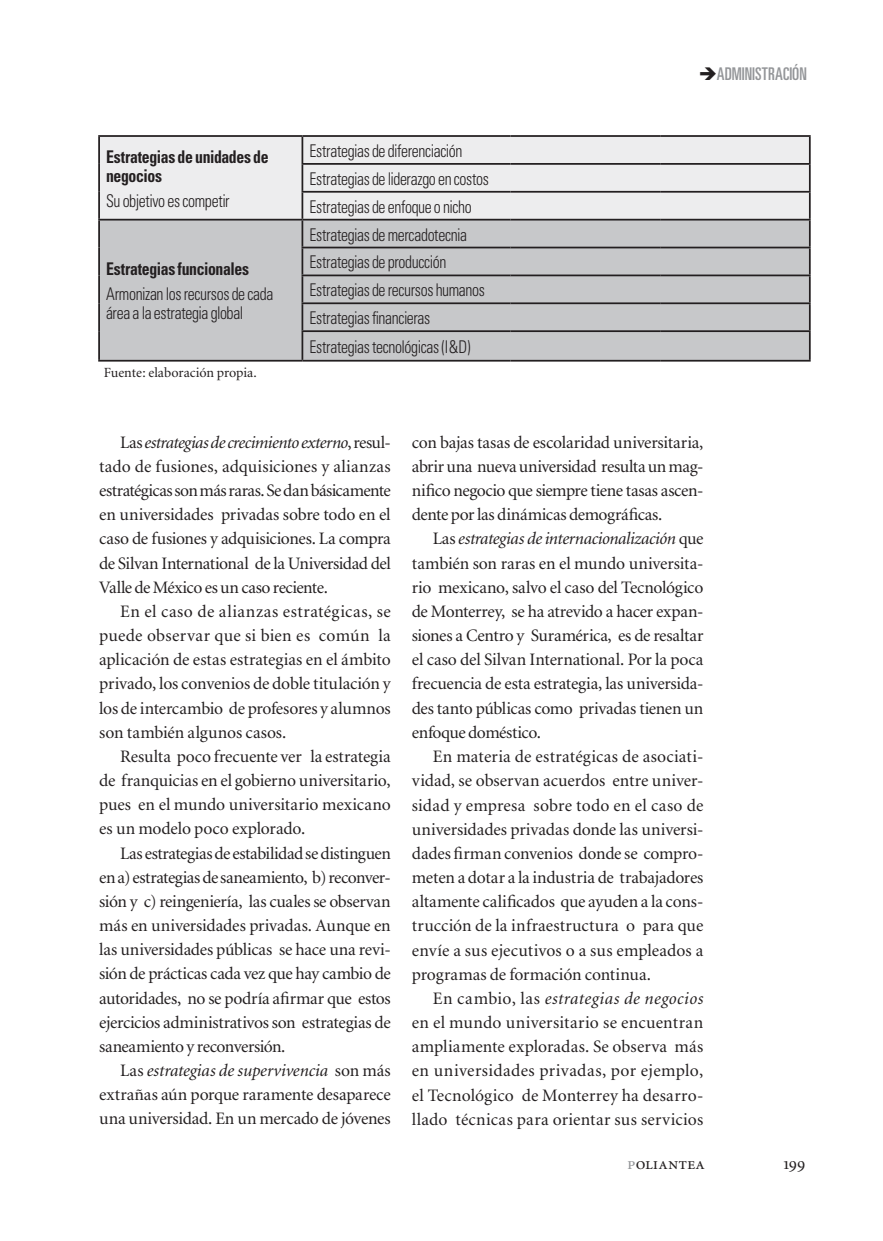
<style>
.page{position:relative;width:883px;height:1241px;background:#fff}
.page>*{position:absolute;margin:0;border:0;box-sizing:border-box;transform-origin:0 0}
.t1{font:17.5px/24.2px "Minion";letter-spacing:-.015em;color:#231f20;text-align:justify}
.t2{font:300 condensed 17.5px/28px "Univers";letter-spacing:-.025em;color:#231f20;scale:.9 1}
.t3{font:700 condensed 17.5px/19.2px "Univers";letter-spacing:-.02em;color:#231f20;scale:.9 1}
.t4{font:ultra-condensed 17.5px "Univers";color:#939598}
.t5{font:17.5px "Minion Regular SC";color:#231f20}
.t6{font:14px "Minion";color:#231f20}
.s1{color:#231f20}
.s2{font-style:italic}
.s3{color:#939598}
</style>
<div class="page">
<div style="left:100px;top:137px;width:202px;height:82px;background:#ededee"></div>
<div style="left:100px;top:220px;width:202px;height:140px;background:#c7c8ca"></div>
<hr style="left:98px;top:135px;width:204px;height:2px;background:#231f20">
<hr style="left:98px;top:137px;width:2px;height:27px;background:#231f20">
<hr style="left:302px;top:135px;width:209px;height:2px;background:#231f20">
<hr style="left:511px;top:135px;width:149px;height:2px;background:#231f20">
<hr style="left:660px;top:135px;width:151px;height:2px;background:#231f20">
<hr style="left:809px;top:137px;width:2px;height:26px;background:#231f20">
<hr style="left:98px;top:164px;width:2px;height:28px;background:#231f20">
<hr style="left:660px;top:163px;width:151px;height:2px;background:#231f20">
<hr style="left:809px;top:165px;width:2px;height:26px;background:#231f20">
<hr style="left:98px;top:192px;width:2px;height:27px;background:#231f20">
<hr style="left:660px;top:191px;width:151px;height:2px;background:#231f20">
<hr style="left:809px;top:193px;width:2px;height:26px;background:#231f20">
<hr style="left:98px;top:219px;width:204px;height:1px;background:#231f20">
<hr style="left:98px;top:220px;width:2px;height:27px;background:#231f20">
<hr style="left:660px;top:219px;width:151px;height:1px;background:#231f20">
<hr style="left:809px;top:220px;width:2px;height:26px;background:#231f20">
<hr style="left:98px;top:247px;width:2px;height:28px;background:#231f20">
<hr style="left:660px;top:246px;width:151px;height:2px;background:#231f20">
<hr style="left:809px;top:248px;width:2px;height:26px;background:#231f20">
<hr style="left:98px;top:275px;width:2px;height:28px;background:#231f20">
<hr style="left:660px;top:274px;width:151px;height:2px;background:#231f20">
<hr style="left:809px;top:276px;width:2px;height:26px;background:#231f20">
<hr style="left:98px;top:303px;width:2px;height:28px;background:#231f20">
<hr style="left:660px;top:302px;width:151px;height:2px;background:#231f20">
<hr style="left:809px;top:304px;width:2px;height:26px;background:#231f20">
<hr style="left:98px;top:331px;width:2px;height:29px;background:#231f20">
<svg style="left:302px;top:137px;width:508px;height:223px;background:#cacbcc"></svg>
<hr style="left:511px;top:330px;width:149px;height:2px;background:#231f20">
<hr style="left:660px;top:330px;width:151px;height:2px;background:#231f20">
<hr style="left:809px;top:332px;width:2px;height:28px;background:#231f20">
<hr style="left:98px;top:360px;width:204px;height:1px;background:#231f20">
<hr style="left:302px;top:360px;width:209px;height:1px;background:#231f20">
<hr style="left:511px;top:360px;width:149px;height:1px;background:#231f20">
<hr style="left:660px;top:360px;width:151px;height:1px;background:#231f20">
<p class="t3" style="left:106px;top:147px;width:182px">Estrategias de unidades de negocios</p>
<p class="t2" style="left:106px;top:186px;width:139px">Su objetivo es competir</p>
<p class="t3" style="left:106px;top:259px;width:160px">Estrategias funcionales</p>
<p class="t2" style="left:106px;top:284px;width:187px;line-height:19.2px">Armonizan los recursos de cada área a la estrategia global</p>
<p class="t6" style="left:104px;top:366px;width:155px">Fuente: elaboración propia.</p>
<p class="t2" style="left:309px;top:137px;width:201px">Estrategias de diferenciación<br>Estrategias de liderazgo en costos<br>Estrategias de enfoque o nicho</p>
<p class="t2" style="left:309px;top:220px;width:196px">Estrategias de mercadotecnia<br>Estrategias de producción<br>Estrategias de recursos humanos<br>Estrategias financieras<br>Estrategias tecnológicas (I&amp;D)</p>
<p class="t4" style="left:699px;top:64px;width:34px"><span class="s1">➔</span>ADMINISTRACIÓN</p>
<p class="t1" style="left:99px;top:430px;width:293px;text-indent:21px">Las <span class="s2">estrategias de crecimiento externo</span>, resul&shy;tado de fusiones, adquisiciones y alianzas estratégicas son más raras. Se dan básicamente en universidades privadas sobre todo en el caso de fusiones y adquisiciones. La compra de Silvan International de la Universidad del Valle de México es un caso reciente.</p>
<p class="t1" style="left:99px;top:599px;width:293px;text-indent:21px">En el caso de alianzas estratégicas, se puede observar que si bien es común la aplicación de estas estrategias en el ámbito privado, los convenios de doble titulación y los de intercambio de profesores y alumnos son también algunos casos.</p>
<p class="t1" style="left:99px;top:744px;width:293px;text-indent:21px">Resulta poco frecuente ver la estrategia de franquicias en el gobierno universitario, pues en el mundo universitario mexicano es un modelo poco explorado.</p>
<p class="t1" style="left:99px;top:841px;width:293px;text-indent:21px">Las estrategias de estabilidad se distinguen en a) estrategias de saneamiento, b) reconver&shy;sión y c) reingeniería, las cuales se observan más en universidades privadas. Aunque en las universidades públicas se hace una revi&shy;sión de prácticas cada vez que hay cambio de autoridades, no se podría afirmar que estos ejercicios administrativos son estrategias de saneamiento y reconversión.</p>
<p class="t1" style="left:99px;top:1058px;width:293px;text-indent:21px">Las <span class="s2">estrategias de supervivencia</span> son más extrañas aún porque raramente desaparece una universidad. En un mercado de jóvenes</p>
<p class="t1" style="left:412px;top:430px;width:293px">con bajas tasas de escolaridad universitaria, abrir una nueva universidad resulta un mag&shy;nifico negocio que siempre tiene tasas ascen&shy;dente por las dinámicas demográficas.</p>
<p class="t1" style="left:412px;top:527px;width:293px;text-indent:21px">Las <span class="s2">estrategias de internacionalización</span> que también son raras en el mundo universita&shy;rio mexicano, salvo el caso del Tecnológico de Monterrey, se ha atrevido a hacer expan&shy;siones a Centro y Suramérica, es de resaltar el caso del Silvan International. Por la poca frecuencia de esta estrategia, las universida&shy;des tanto públicas como privadas tienen un enfoque doméstico.</p>
<p class="t1" style="left:412px;top:745px;width:293px;text-indent:21px">En materia de estratégicas de asociati&shy;vidad, se observan acuerdos entre univer&shy;sidad y empresa sobre todo en el caso de universidades privadas donde las universi&shy;dades firman convenios donde se compro&shy;meten a dotar a la industria de trabajadores altamente calificados que ayuden a la cons&shy;trucción de la infraestructura o para que envíe a sus ejecutivos o a sus empleados a programas de formación continua.</p>
<p class="t1" style="left:412px;top:986px;width:293px;text-indent:21px">En cambio, las <span class="s2">estrategias de negocios </span>en el mundo universitario se encuentran ampliamente exploradas. Se observa más en universidades privadas, por ejemplo, el Tecnológico de Monterrey ha desarro&shy;llado técnicas para orientar sus servicios</p>
<p class="t5" style="left:627px;top:1154px;width:79px"><span class="s3">p</span>oliantea</p>
<p class="t5" style="left:784px;top:1154px;width:23px">199</p>
</div>
